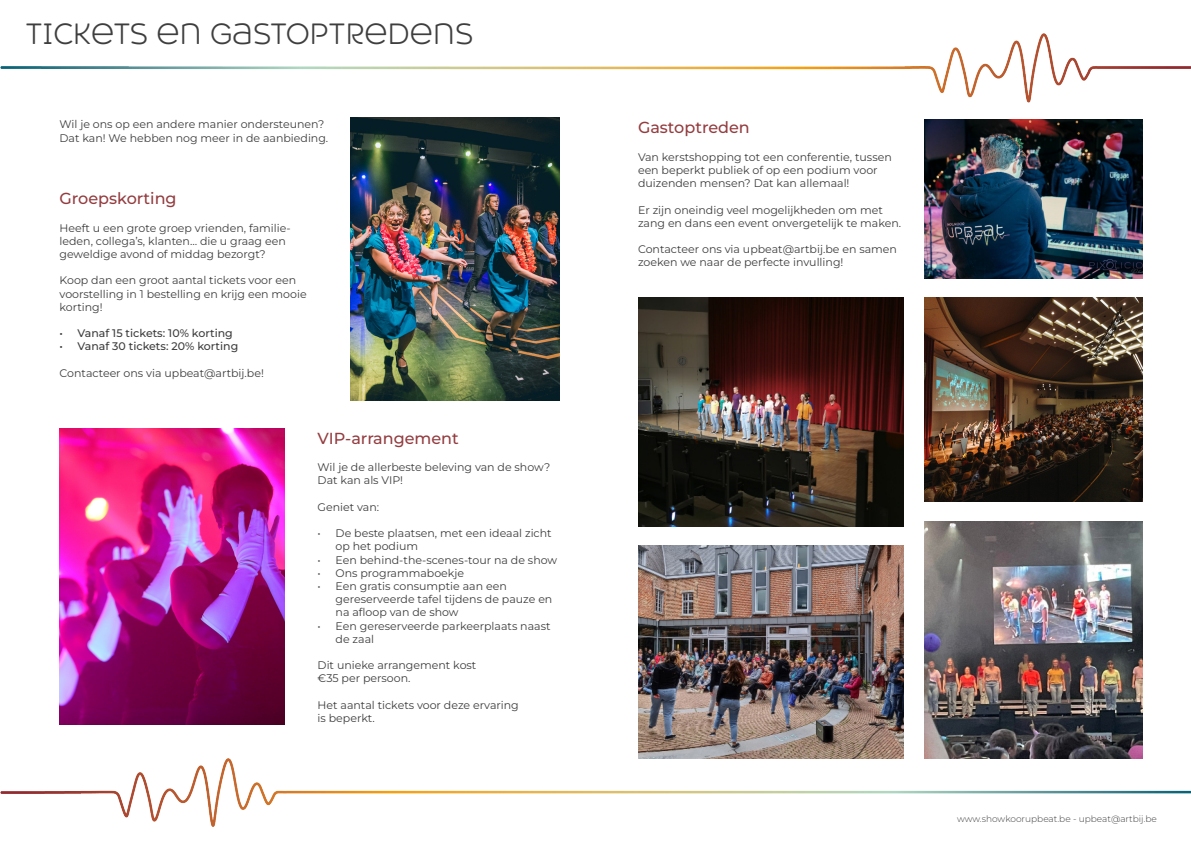
<style>
.page{position:relative;width:1191px;height:842px;background:#fff}
.page>*{position:absolute;margin:0;border:0;box-sizing:border-box;transform-origin:0 0}
.t1{font:300 28px "Heavitas Neue";color:#3e3e3f}
.t2{font:500 16px "Montserrat";color:#943d40}
.t3{font:11px/13.2px "Montserrat";color:#3e3e3f}
.t4{font:500 11px "Montserrat";color:#3e3e3f}
.t5{font:300 9px "Montserrat";color:#3e3e3f}
</style>
<div class="page">
<img style="left:638px;top:297px;width:266px;height:230px">
<img style="left:924px;top:522px;width:218px;height:236px">
<img style="left:924px;top:120px;width:218px;height:159px">
<img style="left:924px;top:297px;width:218px;height:204px">
<img style="left:638px;top:546px;width:266px;height:212px">
<img style="left:351px;top:118px;width:208px;height:283px">
<img style="left:0;top:758px;width:1191px;height:68px">
<img style="left:0;top:34px;width:1191px;height:68px">
<img style="left:60px;top:428px;width:224px;height:296px">
<p class="t1" style="left:26px;top:17px;width:449px">TICKETS EN GASTOPTREDENS</p>
<p class="t3" style="left:60px;top:117px;width:266px">Wil je ons op een andere manier ondersteunen?</p>
<p class="t3" style="left:60px;top:131px;width:270px">Dat kan! We hebben nog meer in de aanbieding.</p>
<p class="t2" style="left:60px;top:187px;width:119px">Groepskorting</p>
<p class="t3" style="left:60px;top:221px;width:233px">Heeft u een grote groep vrienden, familie&shy;leden, collega’s, klanten… die u graag een geweldige avond of middag bezorgt?</p>
<p class="t3" style="left:60px;top:273px;width:249px">Koop dan een groot aantal tickets voor een voorstelling in 1 bestelling en krijg een mooie korting!</p>
<p class="t4" style="left:60px;top:326px;width:175px">• Vanaf 15 tickets: 10% korting</p>
<p class="t4" style="left:60px;top:339px;width:180px">• Vanaf 30 tickets: 20% korting</p>
<p class="t3" style="left:60px;top:366px;width:206px">Contacteer ons via upbeat@artbij.be!</p>
<p class="t2" style="left:317px;top:427px;width:143px">VIP-arrangement</p>
<p class="t3" style="left:317px;top:460px;width:234px">Wil je de allerbeste beleving van de show?<br>Dat kan als VIP!</p>
<p class="t3" style="left:317px;top:500px;width:63px">Geniet van:</p>
<p class="t3" style="left:335px;top:526px;width:217px;text-indent:-18px">• De beste plaatsen, met een ideaal zicht op het podium</p>
<p class="t3" style="left:317px;top:553px;width:241px">• Een behind-the-scenes-tour na de show</p>
<p class="t3" style="left:317px;top:566px;width:148px">• Ons programmaboekje</p>
<p class="t3" style="left:335px;top:579px;width:218px;text-indent:-18px">• Een gratis consumptie aan een gereserveerde tafel tijdens de pauze en na afloop van de show</p>
<p class="t3" style="left:335px;top:619px;width:216px;text-indent:-18px">• Een gereserveerde parkeerplaats naast de zaal</p>
<p class="t3" style="left:317px;top:658px;width:160px">Dit unieke arrangement kost €35 per persoon.</p>
<p class="t3" style="left:317px;top:698px;width:203px">Het aantal tickets voor deze ervaring is beperkt.</p>
<p class="t2" style="left:638px;top:116px;width:113px">Gastoptreden</p>
<p class="t3" style="left:638px;top:150px;width:255px">Van kerstshopping tot een conferentie, tussen een beperkt publiek of op een podium voor</p>
<p class="t3" style="left:638px;top:176px;width:213px">duizenden mensen? Dat kan allemaal!</p>
<p class="t3" style="left:638px;top:203px;width:265px">Er zijn oneindig veel mogelijkheden om met zang en dans een event onvergetelijk te maken.</p>
<p class="t3" style="left:638px;top:242px;width:260px">Contacteer ons via upbeat@artbij.be en samen zoeken we naar de perfecte invulling!</p>
<p class="t5" style="left:957px;top:812px;width:201px">www.showkoorupbeat.be - upbeat@artbij.be</p>
</div>
